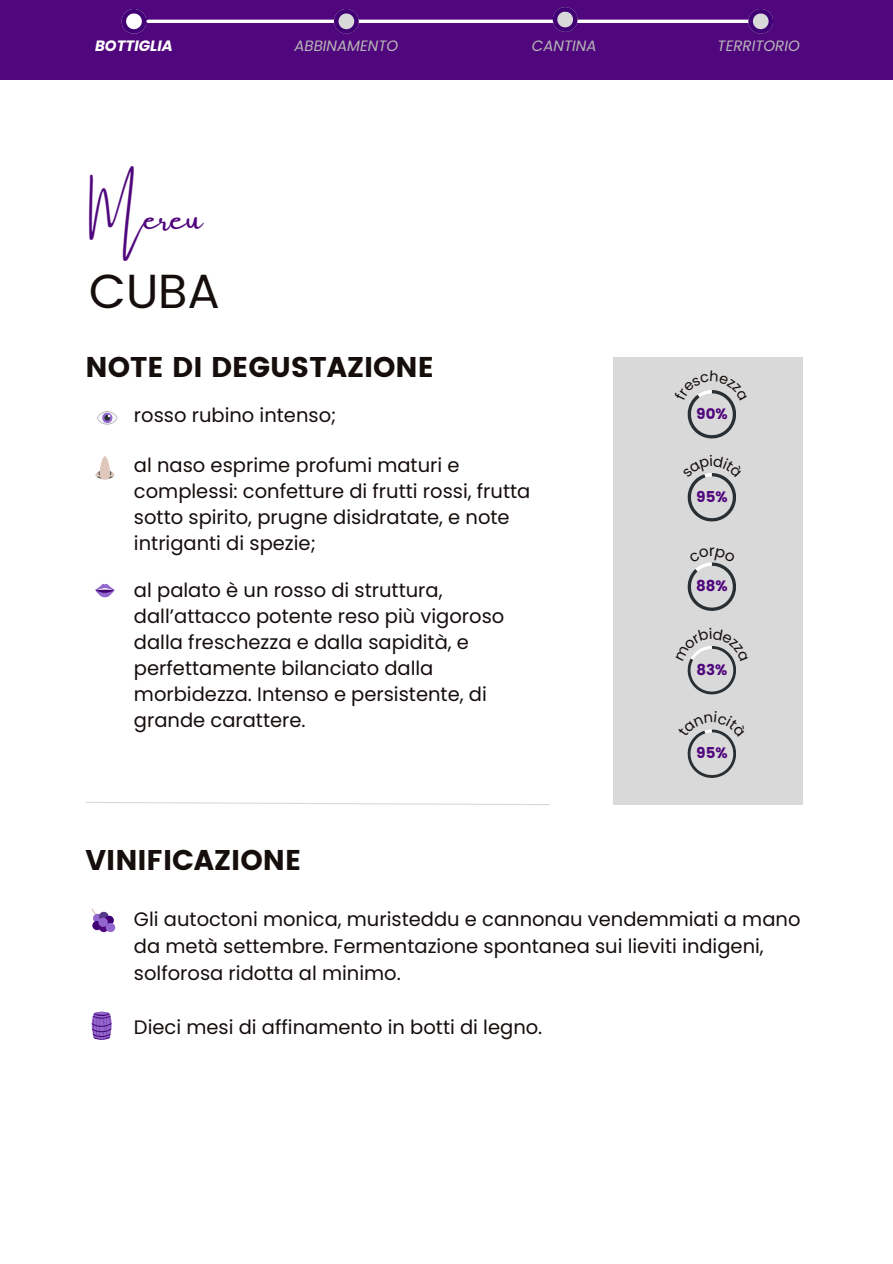
<style>
.page{position:relative;width:893px;height:1264px;background:#fff}
.page>*{position:absolute;margin:0;border:0;box-sizing:border-box;transform-origin:0 0}
.t1{font:48px "Poppins";color:#150e0d}
.t2{font:34.35px "Amsterdam One";color:#50077d}
.t3{font:28.5px "Poppins";color:#150e0d}
.t4{font:19.5px/25.8px "Poppins";color:#150e0d}
.t5{font:italic 15px "Poppins";color:#b5b5b5}
.t6{font:15px "Poppins";color:#50077d}
.t7{font:italic 700 15px "Poppins";color:#fff}
</style>
<div class="page">
<svg style="left:97px;top:411px;width:20px;height:13px"></svg>
<svg style="left:98px;top:412px;width:19px;height:12px"></svg>
<svg style="left:102px;top:412px;width:10px;height:11px"></svg>
<svg style="left:95px;top:456px;width:19px;height:24px"></svg>
<svg style="left:95px;top:584px;width:19px;height:13px"></svg>
<svg style="left:91px;top:1011px;width:21px;height:28px"></svg>
<svg style="left:92px;top:908px;width:23px;height:24px"></svg>
<div style="left:0;top:0;width:892px;height:80px;background:#50077d"></div>
<svg style="left:122px;top:9px;width:24px;height:25px"></svg>
<hr style="left:148px;top:20px;width:610px;height:3px;background:#fff">
<svg style="left:334px;top:9px;width:25px;height:25px"></svg>
<svg style="left:748px;top:9px;width:25px;height:25px"></svg>
<svg style="left:552px;top:7px;width:25px;height:25px"></svg>
<div style="left:613px;top:357px;width:189px;height:447px;background:#d9d9d9"></div>
<svg style="left:85px;top:802px;width:465px;height:3px"></svg>
<svg style="left:687px;top:390px;width:49px;height:48px"></svg>
<svg style="left:687px;top:562px;width:49px;height:49px"></svg>
<svg style="left:687px;top:473px;width:49px;height:48px"></svg>
<svg style="left:687px;top:646px;width:49px;height:48px"></svg>
<svg style="left:687px;top:729px;width:49px;height:49px"></svg>
<p class="t7" style="left:95px;top:37px;width:79px">BOTTIGLIA</p>
<p class="t5" style="left:294px;top:37px;width:105px">ABBINAMENTO</p>
<p class="t5" style="left:532px;top:37px;width:66px">CANTINA</p>
<p class="t5" style="left:717px;top:37px;width:84px">TERRITORIO</p>
<h2 class="t2" style="left:89px;top:199px;width:115px">Mereu</h2>
<h1 class="t1" style="left:89px;top:256px;width:133px">CUBA</h1>
<h3 class="t3" style="left:85px;top:351px;width:350px">NOTE DI DEGUSTAZIONE</h3>
<p class="t4" style="left:134px;top:402px;width:204px">rosso rubino intenso;</p>
<p class="t4" style="left:134px;top:453px;width:398px">al naso esprime profumi maturi e complessi: confetture di frutti rossi, frutta sotto spirito, prugne disidratate, e note intriganti di spezie;</p>
<p class="t4" style="left:134px;top:577px;width:372px">al palato è un rosso di struttura, dall’attacco potente reso più vigoroso dalla freschezza e dalla sapidità, e perfettamente bilanciato dalla morbidezza. Intenso e persistente, di grande carattere.</p>
<h3 class="t3" style="left:85px;top:843px;width:217px">VINIFICAZIONE</h3>
<p class="t6" style="left:696px;top:404px;width:33px">90%</p>
<p class="t6" style="left:696px;top:487px;width:33px">95%</p>
<p class="t6" style="left:696px;top:577px;width:33px">88%</p>
<p class="t6" style="left:696px;top:660px;width:32px">83%</p>
<p class="t6" style="left:696px;top:744px;width:33px">95%</p>
<p class="t4" style="left:134px;top:905px;width:668px;line-height:27px">Gli autoctoni monica, muristeddu e cannonau vendemmiati a mano da metà settembre. Fermentazione spontanea sui lieviti indigeni, solforosa ridotta al minimo.</p>
<p class="t4" style="left:134px;top:1013px;width:410px">Dieci mesi di affinamento in botti di legno.</p>
</div>
